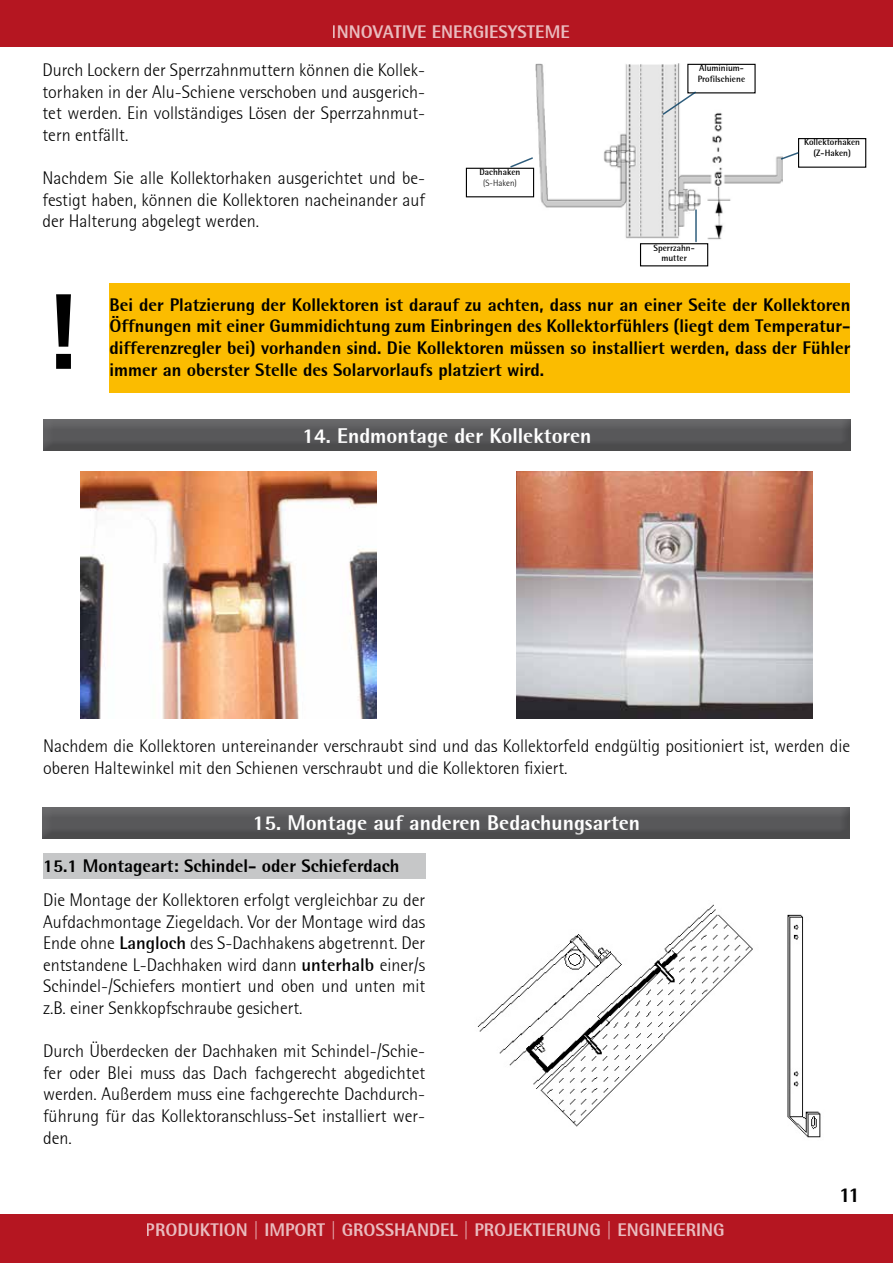
<style>
.page{position:relative;width:893px;height:1263px;background:#fff}
.page>*{position:absolute;margin:0;border:0;box-sizing:border-box;transform-origin:0 0}
.t1{font:800 108px "Rotis Semi Sans";color:#000}
.t2{font:800 21px "Rotis Semi Sans";color:#fff}
.t3{font:800 21px "Rotis Semi Sans";color:#000}
.t4{font:300 18px/21.6px "Rotis Semisans";color:#000;text-align:justify}
.t5{font:800 18px/21.6px "Rotis Semi Sans";color:#000;text-align:justify}
.t6{font:800 18px "Rotis Semi Sans";color:#fff}
.t7{font:700 9px/10.8px "Rotis Semi Sans";color:#000;text-align:center}
.t8{font:300 9px "Rotis Semisans";color:#000}
.s1{font-family:"Rotis Semi Sans";font-weight:700}
</style>
<div class="page">
<div style="left:0;top:0;width:893px;height:47px;background:#b51621"></div>
<div style="left:0;top:1214px;width:893px;height:49px;background:#b51621"></div>
<div style="left:109px;top:283px;width:741px;height:109px;background:#fbbc00"></div>
<img style="left:535px;top:64px;width:247px;height:188px">
<div style="left:466px;top:168px;width:68px;height:29px;border:1px solid #000"></div>
<div style="left:687px;top:64px;width:69px;height:29px;border:1px solid #000"></div>
<div style="left:798px;top:138px;width:68px;height:30px;border:1px solid #000"></div>
<div style="left:640px;top:243px;width:68px;height:23px;border:1px solid #000"></div>
<svg style="left:509px;top:157px;width:25px;height:12px"></svg>
<svg style="left:661px;top:90px;width:36px;height:26px"></svg>
<svg style="left:780px;top:151px;width:20px;height:10px"></svg>
<hr style="left:695px;top:210px;width:2px;height:32px;background:#003a60">
<div style="left:43px;top:419px;width:808px;height:30px;background:#69696a"></div>
<div style="left:43px;top:420px;width:808px;height:33px;background:#000;opacity:.15"></div>
<div style="left:42px;top:806px;width:809px;height:30px;background:#69696a"></div>
<div style="left:42px;top:808px;width:809px;height:33px;background:#000;opacity:.15"></div>
<img style="left:81px;top:472px;width:295px;height:247px">
<img style="left:517px;top:472px;width:295px;height:247px">
<div style="left:43px;top:853px;width:383px;height:26px;background:#c6c7c8"></div>
<img style="left:477px;top:904px;width:344px;height:234px">
<p class="t6" style="left:332px;top:21px;width:239px">INNOVATIVE ENERGIESYSTEME</p>
<p class="t4" style="left:43px;top:59px;width:384px">Durch Lockern der Sperrzahnmuttern können die Kollek&shy;torhaken in der Alu-Schiene verschoben und ausgerich&shy;tet werden. Ein vollständiges Lösen der Sperrzahnmut&shy;tern entfällt.</p>
<p class="t4" style="left:43px;top:167px;width:384px">Nachdem Sie alle Kollektorhaken ausgerichtet und be&shy;festigt haben, können die Kollektoren nacheinander auf der Halterung abgelegt werden.</p>
<p class="t7" style="left:480px;top:167px;width:42px">Dachhaken</p>
<p class="t8" style="left:483px;top:178px;width:35px">(S-Haken)</p>
<p class="t7" style="left:698px;top:63px;width:49px;text-align:left">Aluminium-<br>Profilschiene</p>
<p class="t7" style="left:653px;top:242px;width:43px">Sperrzahn&shy;mutter</p>
<p class="t7" style="left:804px;top:137px;width:57px">Kollektorhaken (Z-Haken)</p>
<h1 class="t1" style="left:43px;top:264px;width:36px">!</h1>
<p class="t5" style="left:109px;top:294px;width:742px">Bei der Platzierung der Kollektoren ist darauf zu achten, dass nur an einer Seite der Kollektoren Öffnungen mit einer Gummidichtung zum Einbringen des Kollektorfühlers (liegt dem Temperatur&shy;differenzregler bei) vorhanden sind. Die Kollektoren müssen so installiert werden, dass der Fühler</p>
<p class="t5" style="left:109px;top:358px;width:436px">immer an oberster Stelle des Solarvorlaufs platziert wird.</p>
<p class="t2" style="left:302px;top:422px;width:290px">14. Endmontage der Kollektoren</p>
<p class="t4" style="left:43px;top:735px;width:809px">Nachdem die Kollektoren untereinander verschraubt sind und das Kollektorfeld endgültig positioniert ist, werden die oberen Haltewinkel mit den Schienen verschraubt und die Kollektoren fixiert.</p>
<p class="t2" style="left:253px;top:810px;width:389px">15. Montage auf anderen Bedachungsarten</p>
<p class="t5" style="left:43px;top:855px;width:358px">15.1 Montageart: Schindel- oder Schieferdach</p>
<p class="t4" style="left:43px;top:889px;width:384px">Die Montage der Kollektoren erfolgt vergleichbar zu der Aufdachmontage Ziegeldach. Vor der Montage wird das Ende ohne <span class="s1">Langloch</span> des S-Dachhakens abgetrennt. Der entstandene L-Dachhaken wird dann <span class="s1">unterhalb</span> einer/s Schindel-/Schiefers montiert und oben und unten mit z.B. einer Senkkopfschraube gesichert.</p>
<p class="t4" style="left:43px;top:1040px;width:384px">Durch Überdecken der Dachhaken mit Schindel-/Schie&shy;fer oder Blei muss das Dach fachgerecht abgedichtet werden. Außerdem muss eine fachgerechte Dachdurch&shy;führung für das Kollektoranschluss-Set installiert wer&shy;den.</p>
<p class="t6" style="left:146px;top:1219px;width:580px">PRODUKTION | IMPORT | GROSSHANDEL | PROJEKTIERUNG | ENGINEERING</p>
<p class="t3" style="left:839px;top:1181px;width:23px">11</p>
</div>
